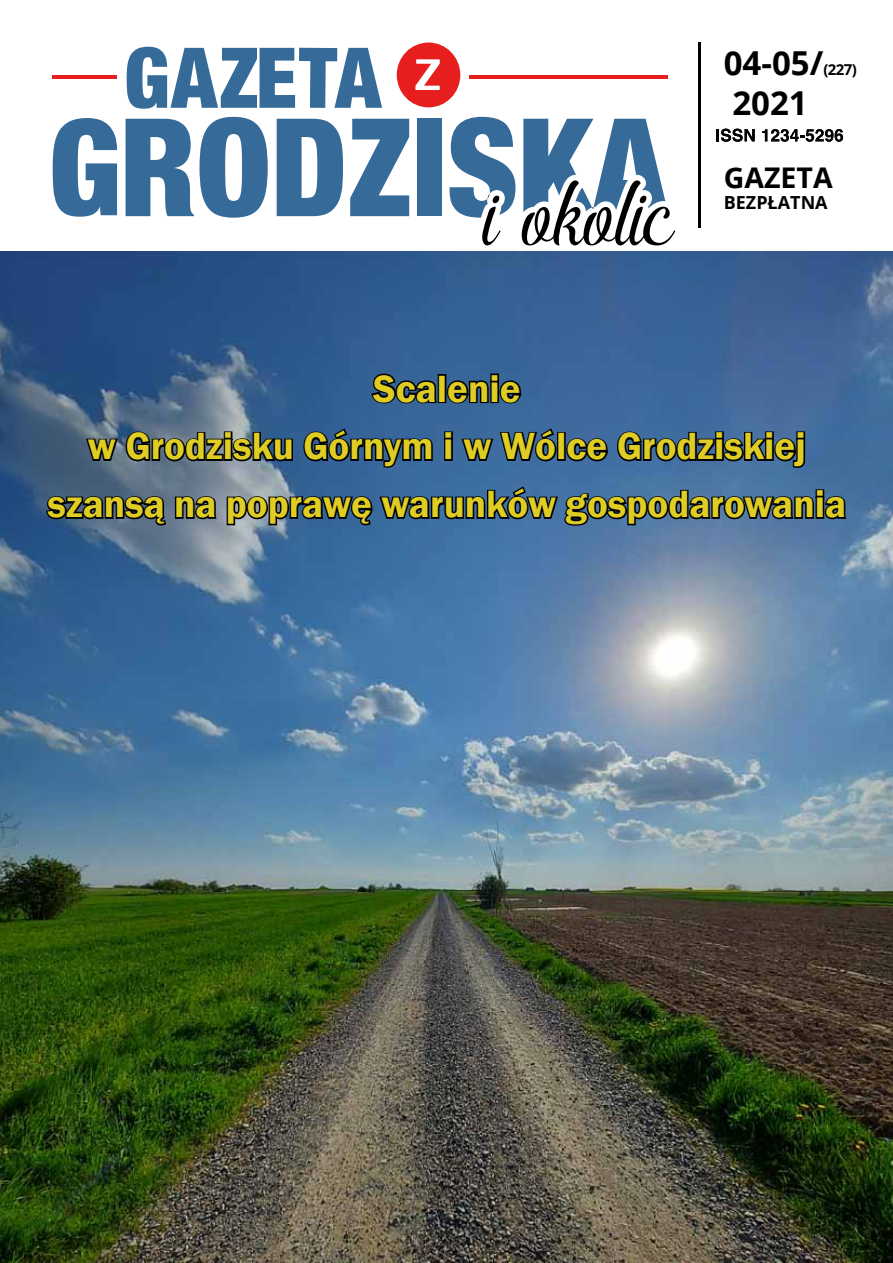
<style>
.page{position:relative;width:893px;height:1263px;background:#fff}
.page>*{position:absolute;margin:0;border:0;box-sizing:border-box;transform-origin:0 0}
.t1{font:600 39px/57.9px "Franklin Gothic";color:#e0cd24;text-align:center}
.t2{font:700 33px/39.6px "Open Sans";color:#000}
.t3{font:700 28.5px "Open Sans";color:#000}
.t4{font:700 18px "Open Sans";color:#000}
.s1{font-size:15px}
</style>
<div class="page">
<svg style="left:126px;top:117px;width:142px;height:101px"></svg>
<svg style="left:277px;top:119px;width:66px;height:97px"></svg>
<svg style="left:350px;top:119px;width:59px;height:97px"></svg>
<div style="left:417px;top:119px;width:25px;height:97px;background:#366b99"></div>
<svg style="left:53px;top:118px;width:64px;height:99px"></svg>
<svg style="left:127px;top:47px;width:255px;height:62px"></svg>
<hr style="left:52px;top:76px;width:65px;height:3px;background:#e71e1e">
<hr style="left:469px;top:76px;width:199px;height:3px;background:#e71e1e">
<svg style="left:397px;top:43px;width:63px;height:64px"></svg>
<svg style="left:450px;top:117px;width:226px;height:135px"></svg>
<svg style="left:716px;top:129px;width:39px;height:13px"></svg>
<svg style="left:762px;top:129px;width:81px;height:13px"></svg>
<hr style="left:698px;top:43px;width:3px;height:185px;background:#010201">
<img style="left:0;top:252px;width:892px;height:1011px">
<svg style="left:369px;top:372px;width:70px;height:34px;background:#1e3956"></svg>
<div style="left:438px;top:374px;width:8px;height:29px;border:3px solid #000"></div>
<svg style="left:445px;top:372px;width:78px;height:34px;background:#1e3853"></svg>
<svg style="left:84px;top:430px;width:210px;height:34px;background:#374551"></svg>
<svg style="left:302px;top:426px;width:132px;height:43px;background:#224061"></svg>
<svg style="left:443px;top:430px;width:11px;height:32px"></svg>
<svg style="left:460px;top:426px;width:98px;height:47px;background:#2b4d71"></svg>
<div style="left:557px;top:432px;width:9px;height:29px;border:3px solid #000"></div>
<svg style="left:564px;top:430px;width:243px;height:39px;background:#284260"></svg>
<svg style="left:44px;top:494px;width:175px;height:34px;background:#34414f"></svg>
<svg style="left:225px;top:484px;width:623px;height:44px;background:#334e6b"></svg>
<p class="t2" style="left:724px;top:43px;width:135px">04-05/<span class="s1">(227)<br></span>2021</p>
<p class="t3" style="left:724px;top:157px;width:110px">GAZETA</p>
<p class="t4" style="left:724px;top:190px;width:105px">BEZPŁATNA</p>
<p class="t1" style="left:48px;top:360px;width:800px">Scalenie<br>w Grodzisku Górnym i w Wólce Grodziskiej szansą na poprawę warunków gospodarowania</p>
</div>
